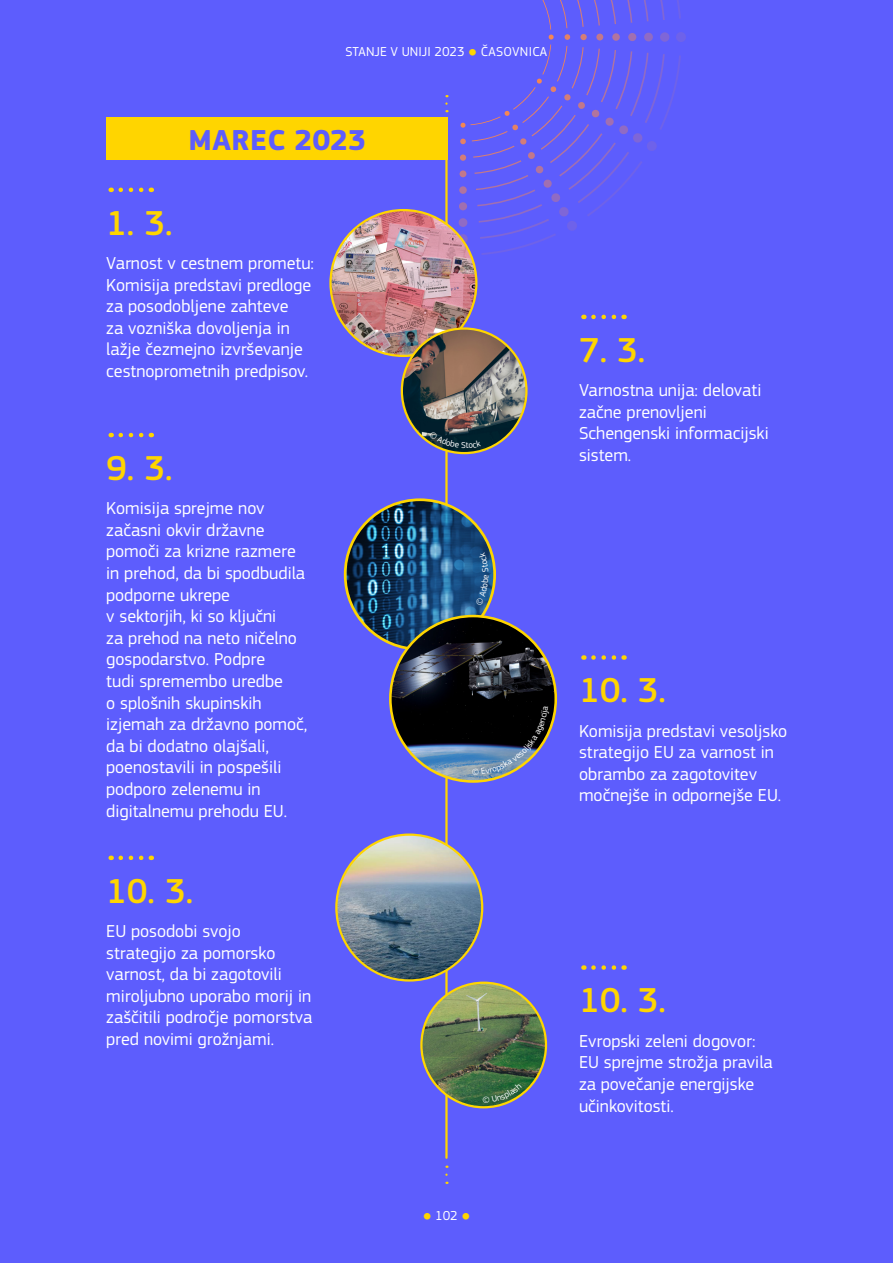
<style>
.page{position:relative;width:893px;height:1263px;background:#5d5dfd}
.page>*{position:absolute;margin:0;border:0;box-sizing:border-box;transform-origin:0 0}
.Date__h3{font:500 36px "EC Square Sans Pro";color:#ffd500}
.Month_title__h2{font:700 30px "EC Square Sans Pro";letter-spacing:.02em;color:#5d5dfd}
.Body_text_white{font:18px/21.6px "EC Square Sans Pro";color:#fff}
.t1{font:13.5px "EC Square Sans Pro";color:#fff}
.s1{font-size:10.5px;color:#ffd500}
</style>
<div class="page">
<hr style="left:445px;top:119px;width:3px;height:1039px;background:#ffd500">
<svg style="left:460px;top:0;width:226px;height:271px"></svg>
<svg style="left:445px;top:1165px;width:3px;height:10px"></svg>
<svg style="left:445px;top:95px;width:3px;height:9px"></svg>
<img style="left:345px;top:500px;width:150px;height:149px;border-radius:75px">
<img style="left:332px;top:210px;width:144px;height:146px">
<img style="left:402px;top:328px;width:124px;height:125px;border-radius:62px">
<img style="left:390px;top:616px;width:166px;height:165px;border-radius:83px">
<img style="left:336px;top:835px;width:146px;height:145px;border-radius:73px">
<img style="left:421px;top:983px;width:125px;height:124px;border-radius:62px">
<div style="left:106px;top:117px;width:342px;height:43px;background:#ffd500"></div>
<svg style="left:121px;top:188px;width:31px;height:4px"></svg>
<svg style="left:593px;top:315px;width:24px;height:4px"></svg>
<svg style="left:121px;top:433px;width:31px;height:4px"></svg>
<svg style="left:593px;top:655px;width:24px;height:5px"></svg>
<svg style="left:121px;top:855px;width:31px;height:5px"></svg>
<svg style="left:593px;top:965px;width:24px;height:5px"></svg>
<svg style="left:429px;top:431px;width:52px;height:17px"></svg>
<svg style="left:476px;top:552px;width:12px;height:54px"></svg>
<svg style="left:472px;top:706px;width:77px;height:69px;background:#303951"></svg>
<svg style="left:483px;top:1083px;width:39px;height:20px"></svg>
<p class="t1" style="left:346px;top:44px;width:203px">STANJE V UNIJI 2023 <span class="s1">●</span> ČASOVNICA</p>
<h2 class="Month_title__h2" style="left:188px;top:122px;width:179px">MAREC 2023</h2>
<h3 class="Date__h3" style="left:106px;top:202px;width:68px">1. 3.</h3>
<p class="Body_text_white" style="left:106px;top:252px;width:209px">Varnost v cestnem prometu:<br>Komisija predstavi predloge za posodobljene zahteve<br>za vozniška dovoljenja in lažje čezmejno izvrševanje cestnoprometnih predpisov.</p>
<h3 class="Date__h3" style="left:106px;top:447px;width:68px">9. 3.</h3>
<p class="Body_text_white" style="left:106px;top:498px;width:203px">Komisija sprejme nov začasni okvir državne pomoči za krizne razmere in prehod, da bi spodbudila podporne ukrepe<br>v sektorjih, ki so ključni<br>za prehod na neto ničelno gospodarstvo. Podpre<br>tudi spremembo uredbe<br>o splošnih skupinskih izjemah za državno pomoč, da bi dodatno olajšali, poenostavili in pospešili podporo zelenemu in digitalnemu prehodu EU.</p>
<h3 class="Date__h3" style="left:106px;top:870px;width:88px">10. 3.</h3>
<p class="Body_text_white" style="left:106px;top:920px;width:208px">EU posodobi svojo strategijo za pomorsko varnost, da bi zagotovili miroljubno uporabo morij in zaščitili področje pomorstva pred novimi grožnjami.</p>
<h3 class="Date__h3" style="left:579px;top:329px;width:68px">7. 3.</h3>
<p class="Body_text_white" style="left:579px;top:379px;width:191px">Varnostna unija: delovati začne prenovljeni<br>Schengenski informacijski sistem.</p>
<h3 class="Date__h3" style="left:579px;top:669px;width:88px">10. 3.</h3>
<p class="Body_text_white" style="left:579px;top:720px;width:210px">Komisija predstavi vesoljsko strategijo EU za varnost in obrambo za zagotovitev močnejše in odpornejše EU.</p>
<h3 class="Date__h3" style="left:579px;top:979px;width:88px">10. 3.</h3>
<p class="Body_text_white" style="left:579px;top:1030px;width:195px">Evropski zeleni dogovor:<br>EU sprejme strožja pravila za povečanje energijske učinkovitosti.</p>
<p class="t1" style="left:423px;top:1207px;width:49px"><span class="s1">●</span> 102 <span class="s1">●</span></p>
</div>
